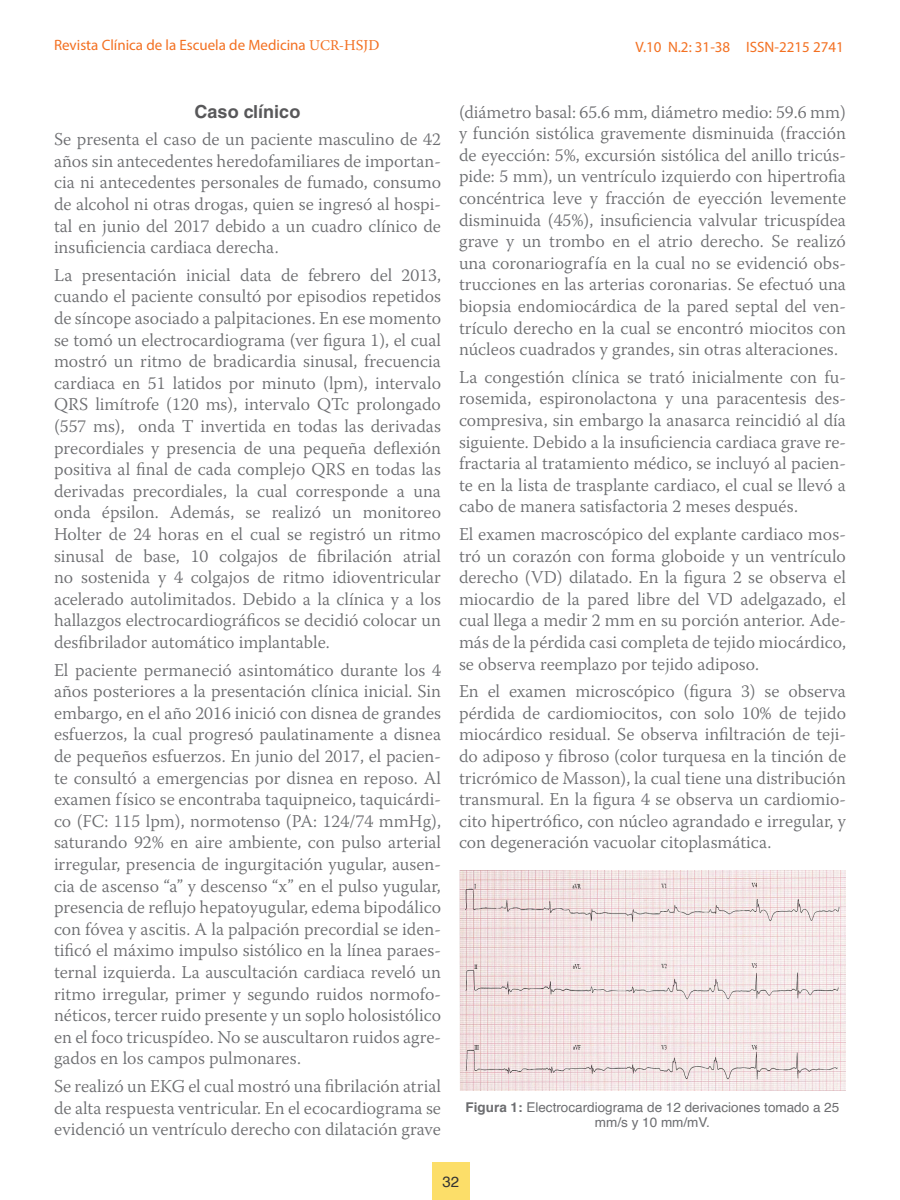
<style>
.page{position:relative;width:900px;height:1200px;background:#fff}
.page>*{position:absolute;margin:0;border:0;box-sizing:border-box;transform-origin:0 0}
.t1{font:300 18px/21.6px "Warnock Pro";color:#6c6d70;text-align:justify}
.t2{font:700 18px "Helvetica LT Std";color:#58585a}
.t3{font:15px "Myriad Pro";color:#f37021}
.t4{font:15px "Helvetica";color:#333}
.t5{font:13.5px/15px "Helvetica";color:#6c6d70;text-align:center}
.s1{font-family:"Minion Pro"}
.s2{font-family:"Warnock Pro"}
.s3{font-weight:700}
</style>
<div class="page">
<div style="left:432px;top:1163px;width:38px;height:37px;background:#fcde69"></div>
<img style="left:459px;top:870px;width:387px;height:220px">
<p class="t3" style="left:54px;top:36px;width:327px">Revista Clínica de la Escuela de Medicina <span class="s1">UCR-</span><span class="s2">HSJD</span></p>
<p class="t3" style="left:636px;top:38px;width:210px">V.10 N.2: 31-38 ISSN-2215 2741</p>
<p class="t2" style="left:195px;top:100px;width:107px">Caso clínico</p>
<p class="t1" style="left:54px;top:128px;width:389px">Se presenta el caso de un paciente masculino de 42 años sin antecedentes heredofamiliares de importan&shy;cia ni antecedentes personales de fumado, consumo de alcohol ni otras drogas, quien se ingresó al hospi&shy;tal en junio del 2017 debido a un cuadro clínico de insuficiencia cardiaca derecha.</p>
<p class="t1" style="left:54px;top:264px;width:389px">La presentación inicial data de febrero del 2013, cuando el paciente consultó por episodios repetidos de síncope asociado a palpitaciones. En ese momento se tomó un electrocardiograma (ver figura 1), el cual mostró un ritmo de bradicardia sinusal, frecuencia cardiaca en 51 latidos por minuto (lpm), intervalo QRS limítrofe (120 ms), intervalo QTc prolongado (557 ms), onda T invertida en todas las derivadas precordiales y presencia de una pequeña deflexión positiva al final de cada complejo QRS en todas las derivadas precordiales, la cual corresponde a una onda épsilon. Además, se realizó un monitoreo Holter de 24 horas en el cual se registró un ritmo sinusal de base, 10 colgajos de fibrilación atrial no sostenida y 4 colgajos de ritmo idioventricular acelerado autolimitados. Debido a la clínica y a los hallazgos electrocardiográficos se decidió colocar un desfibrilador automático implantable.</p>
<p class="t1" style="left:54px;top:659px;width:389px">El paciente permaneció asintomático durante los 4 años posteriores a la presentación clínica inicial. Sin embargo, en el año 2016 inició con disnea de grandes esfuerzos, la cual progresó paulatinamente a disnea de pequeños esfuerzos. En junio del 2017, el pacien&shy;te consultó a emergencias por disnea en reposo. Al examen físico se encontraba taquipneico, taquicárdi&shy;co (FC: 115 lpm), normotenso (PA: 124/74 mmHg), saturando 92% en aire ambiente, con pulso arterial irregular, presencia de ingurgitación yugular, ausen&shy;cia de ascenso “a” y descenso “x” en el pulso yugular, presencia de reflujo hepatoyugular, edema bipodálico con fóvea y ascitis. A la palpación precordial se iden&shy;tificó el máximo impulso sistólico en la línea paraes&shy;ternal izquierda. La auscultación cardiaca reveló un ritmo irregular, primer y segundo ruidos normofo&shy;néticos, tercer ruido presente y un soplo holosistólico en el foco tricuspídeo. No se auscultaron ruidos agre&shy;gados en los campos pulmonares.</p>
<p class="t1" style="left:54px;top:1075px;width:389px">Se realizó un EKG el cual mostró una fibrilación atrial de alta respuesta ventricular. En el ecocardiograma se evidenció un ventrículo derecho con dilatación grave</p>
<p class="t1" style="left:459px;top:101px;width:389px">(diámetro basal: 65.6 mm, diámetro medio: 59.6 mm) y función sistólica gravemente disminuida (fracción de eyección: 5%, excursión sistólica del anillo tricús&shy;pide: 5 mm), un ventrículo izquierdo con hipertrofia concéntrica leve y fracción de eyección levemente disminuida (45%), insuficiencia valvular tricuspídea grave y un trombo en el atrio derecho. Se realizó una coronariografía en la cual no se evidenció obs&shy;trucciones en las arterias coronarias. Se efectuó una biopsia endomiocárdica de la pared septal del ven&shy;trículo derecho en la cual se encontró miocitos con núcleos cuadrados y grandes, sin otras alteraciones.</p>
<p class="t1" style="left:459px;top:366px;width:389px">La congestión clínica se trató inicialmente con fu&shy;rosemida, espironolactona y una paracentesis des&shy;compresiva, sin embargo la anasarca reincidió al día siguiente. Debido a la insuficiencia cardiaca grave re&shy;fractaria al tratamiento médico, se incluyó al pacien&shy;te en la lista de trasplante cardiaco, el cual se llevó a cabo de manera satisfactoria 2 meses después.</p>
<p class="t1" style="left:459px;top:523px;width:389px">El examen macroscópico del explante cardiaco mos&shy;tró un corazón con forma globoide y un ventrículo derecho (VD) dilatado. En la figura 2 se observa el miocardio de la pared libre del VD adelgazado, el cual llega a medir 2 mm en su porción anterior. Ade&shy;más de la pérdida casi completa de tejido miocárdico, se observa reemplazo por tejido adiposo.</p>
<p class="t1" style="left:459px;top:680px;width:389px">En el examen microscópico (figura 3) se observa pérdida de cardiomiocitos, con solo 10% de tejido miocárdico residual. Se observa infiltración de teji&shy;do adiposo y fibroso (color turquesa en la tinción de tricrómico de Masson), la cual tiene una distribución transmural. En la figura 4 se observa un cardiomio&shy;cito hipertrófico, con núcleo agrandado e irregular, y con degeneración vacuolar citoplasmática.</p>
<p class="t5" style="left:466px;top:1101px;width:375px"><span class="s3">Figura 1:</span> Electrocardiograma de 12 derivaciones tomado a 25 mm/s y 10 mm/mV.</p>
<p class="t4" style="left:442px;top:1170px;width:18px">32</p>
</div>
